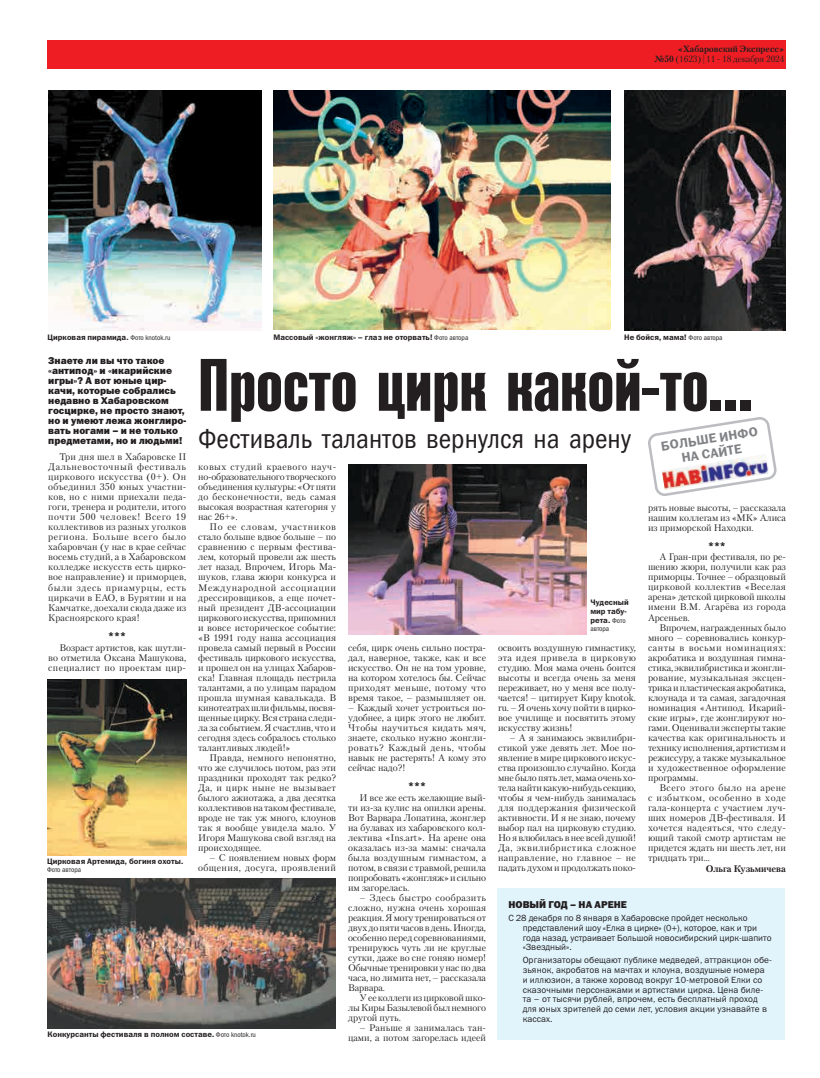
<style>
.page{position:relative;width:820px;height:1078px;background:#fff}
.page>*{position:absolute;margin:0;border:0;box-sizing:border-box;transform-origin:0 0}
.t1{font:74px "Reforma Grotesk Bold C";color:#231f20}
.t2{font:27px "Franklin Gothic Book Cond ITC";color:#231f20}
.t3{font:13.1px/14.8px "Franklin Gothic Demi ITC";color:#808285;text-align:center}
.t4{font:10px/10px "Franklin Gothic Heavy C";color:#231f20}
.t5{font:9.5px/10px "Petersburg C";letter-spacing:-.005em;color:#231f20;text-align:justify}
.t6{font:9.5px/10px "Petersburg C";letter-spacing:.04em;color:#231f20;text-align:right}
.t7{font:700 9.5px "Petersburg C";letter-spacing:-.005em;color:#231f20}
.t8{font:9px/9.8px "Franklin Gothic Book C";letter-spacing:.01em;color:#231f20}
.t9{font:700 9px/10px "Petersburg C";letter-spacing:-.005em;color:#231f20;text-align:right}
.t10{font:8px/9px "Franklin Gothic Demi ITC";color:#231f20}
.t11{font:7px "Franklin Gothic Book Cond OSC";color:#231f20}
.s1{font-weight:400}
.s2{font-family:"Franklin Gothic Book Cond OSC";font-size:7px}
</style>
<div class="page">
<div style="left:47px;top:40px;width:738px;height:28px;background:#ee1d23"></div>
<div style="left:497px;top:888px;width:287px;height:151px;background:#e1f4fc"></div>
<img style="left:273px;top:90px;width:336px;height:240px">
<img style="left:47px;top:679px;width:140px;height:176px">
<img style="left:47px;top:878px;width:288px;height:150px">
<img style="left:348px;top:465px;width:237px;height:169px">
<img style="left:48px;top:91px;width:213px;height:240px">
<img style="left:624px;top:91px;width:161px;height:239px">
<svg style="left:648px;top:417px;width:128px;height:79px"></svg>
<img style="left:661px;top:454px;width:108px;height:36px">
<p class="t9" style="left:654px;top:44px;width:132px">«Хабаровский Экспресс»<br>№50 <span class="s1">(1623) | 11 - 18 декабря 2024</span></p>
<p class="t10" style="left:273px;top:333px;width:196px">Массовый «жонгляж» – глаз не оторвать! <span class="s2">Фото автора</span></p>
<p class="t10" style="left:624px;top:333px;width:100px">Не бойся, мама! <span class="s2">Фото автора</span></p>
<h1 class="t1" style="left:198px;top:345px;width:555px">Просто цирк какой-то...</h1>
<h2 class="t2" style="left:198px;top:423px;width:434px">Фестиваль талантов вернулся на арену</h2>
<p class="t10" style="left:47px;top:333px;width:124px">Цирковая пирамида. <span class="s2">Фото knotok.ru</span></p>
<p class="t4" style="left:48px;top:355px;width:139px">Знаете ли вы что такое «антипод» и «икарийские игры»? А вот юные цир&shy;качи, которые собрались недавно в Хабаровском госцирке, не просто знают, но и умеют лежа жонглиро&shy;вать ногами – и не только предметами, но и людьми!</p>
<p class="t5" style="left:48px;top:452px;width:139px;text-indent:11px">Три дня шел в Хабаровске II Дальневосточный фестиваль циркового искусства (0+). Он объединил 350 юных участни&shy;ков, но с ними приехали педа&shy;гоги, тренера и родители, итого почти 500 человек! Всего 19 коллективов из разных уголков региона. Больше всего было хабаровчан (у нас в крае сейчас восемь студий, а в Хабаровском колледже искусств есть цирко&shy;вое направление) и приморцев, были здесь приамурцы, есть циркачи в ЕАО, в Бурятии и на Камчатке, доехали сюда даже из Красноярского края!</p>
<p class="t4" style="left:108px;top:630px;width:19px">***</p>
<p class="t5" style="left:48px;top:642px;width:139px;text-indent:11px">Возраст артистов, как шутли&shy;во отметила Оксана Машукова, специалист по проектам цир-</p>
<h3 class="t3" style="left:659px;top:439px;width:99px;rotate:-9deg">БОЛЬШЕ ИНФО<br>НА САЙТЕ</h3>
<p class="t5" style="left:198px;top:462px;width:139px">ковых студий краевого науч&shy;но-образовательного творческого объединения культуры: «От пяти до бесконечности, ведь самая высокая возрастная категория у нас 26+».</p>
<p class="t5" style="left:198px;top:522px;width:139px;text-indent:11px">По ее словам, участников стало больше вдвое больше – по сравнению с первым фестива&shy;лем, который провели аж шесть лет назад. Впрочем, Игорь Ма&shy;шуков, глава жюри конкурса и Международной ассоциации дрессировщиков, а еще почет&shy;ный президент ДВ-ассоциации циркового искусства, припомнил и вовсе историческое событие: «В 1991 году наша ассоциация провела самый первый в России фестиваль циркового искусства, и прошел он на улицах Хабаров&shy;ска! Главная площадь пестрила талантами, а по улицам парадом прошла шумная кавалькада. В кинотеатрах шли фильмы, посвя&shy;щенные цирку. Вся страна следи&shy;ла за событием. Я счастлив, что и сегодня здесь собралось столько талантливых людей!»</p>
<p class="t5" style="left:198px;top:752px;width:139px;text-indent:11px">Правда, немного непонятно, что же случилось потом, раз эти праздники проходят так редко?<br>Да, и цирк ныне не вызывает былого ажиотажа, а два десятка коллективов на таком фестивале, вроде не так уж много, клоунов так я вообще увидела мало. У Игоря Машукова свой взгляд на происходящее.</p>
<p class="t6" style="left:198px;top:852px;width:139px">– С появлением новых форм общения, досуга, проявлений</p>
<p class="t5" style="left:647px;top:502px;width:139px">рять новые высоты, – рассказала нашим коллегам из «МК» Алиса из приморской Находки.</p>
<p class="t4" style="left:707px;top:540px;width:19px">***</p>
<p class="t5" style="left:647px;top:552px;width:139px;text-indent:11px">А Гран-при фестиваля, по ре&shy;шению жюри, получили как раз приморцы. Точнее – образцовый цирковой коллектив «Веселая арена» детской цирковой школы имени В.М. Агарёва из города Арсеньев.</p>
<p class="t5" style="left:647px;top:622px;width:139px;text-indent:11px">Впрочем, награжденных было много – соревновались конкур&shy;санты в восьми номинациях: акробатика и воздушная гимна&shy;стика, эквилибристика и жонгли&shy;рование, музыкальная эксцен&shy;трика и пластическая акробатика, клоунада и та самая, загадочная номинация «Антипод. Икарий&shy;ские игры», где жонглируют но&shy;гами. Оценивали эксперты такие качества как оригинальность и технику исполнения, артистизм и режиссуру, а также музыкальное и художественное оформление программы.</p>
<p class="t5" style="left:647px;top:782px;width:139px;text-indent:11px">Всего этого было на арене с избытком, особенно в ходе гала-концерта с участием луч&shy;ших номеров ДВ-фестиваля. И хочется надеяться, что следу&shy;ющий такой смотр артистам не придется ждать ни шесть лет, ни тридцать три...</p>
<p class="t7" style="left:705px;top:862px;width:82px">Ольга Кузьмичева</p>
<p class="t10" style="left:590px;top:598px;width:40px">Чудесный мир табу&shy;рета. <span class="s2">Фото</span></p>
<p class="t11" style="left:590px;top:625px;width:20px">автора</p>
<p class="t5" style="left:348px;top:642px;width:139px">себя, цирк очень сильно постра&shy;дал, наверное, также, как и все искусство. Он не на том уровне, на котором хотелось бы. Сейчас приходят меньше, потому что время такое, – размышляет он.</p>
<p class="t5" style="left:348px;top:702px;width:139px">– Каждый хочет устроиться по&shy;удобнее, а цирк этого не любит.<br>Чтобы научиться кидать мяч, знаете, сколько нужно жонгли&shy;ровать? Каждый день, чтобы навык не растерять! А кому это сейчас надо?!</p>
<p class="t4" style="left:408px;top:780px;width:19px">***</p>
<p class="t5" style="left:348px;top:792px;width:139px;text-indent:11px">И все же есть желающие вый&shy;ти из-за кулис на опилки арены.<br>Вот Варвара Лопатина, жонглер на булавах из хабаровского кол&shy;лектива «Ins.art». На арене она оказалась из-за мамы: сначала была воздушным гимнастом, а потом, в связи с травмой, решила попробовать «жонгляж» и сильно им загорелась.</p>
<p class="t5" style="left:348px;top:892px;width:139px;text-indent:11px">– Здесь быстро сообразить сложно, нужна очень хорошая реакция. Я могу тренироваться от двух до пяти часов в день. Иногда, особенно перед соревнованиями, тренируюсь чуть ли не круглые сутки, даже во сне гоняю номер!<br>Обычные тренировки у нас по два часа, но лимита нет, – рассказала Варвара.</p>
<p class="t5" style="left:348px;top:992px;width:139px;text-indent:11px">У ее коллеги из цирковой шко&shy;лы Киры Базылевой был немного другой путь.</p>
<p class="t5" style="left:348px;top:1022px;width:139px;text-align:right">– Раньше я занималась тан&shy;цами, а потом загорелась идеей</p>
<p class="t5" style="left:498px;top:642px;width:139px">освоить воздушную гимнастику, эта идея привела в цирковую студию. Моя мама очень боится высоты и всегда очень за меня переживает, но у меня все полу&shy;чается! – цитирует Киру knotok. ru. – Я очень хочу пойти в цирко&shy;вое училище и посвятить этому искусству жизнь!</p>
<p class="t5" style="left:498px;top:732px;width:139px;text-indent:11px">– А я занимаюсь эквилибри&shy;стикой уже девять лет. Мое по&shy;явление в мире циркового искус&shy;ства произошло случайно. Когда мне было пять лет, мама очень хо&shy;тела найти какую-нибудь секцию, чтобы я чем-нибудь занималась для поддержания физической активности. И я не знаю, почему выбор пал на цирковую студию.<br>Но я влюбилась в нее всей душой!<br>Да, эквилибристика сложное направление, но главное – не падать духом и продолжать поко-</p>
<p class="t10" style="left:47px;top:856px;width:138px">Цирковая Артемида, богиня охоты.</p>
<p class="t11" style="left:47px;top:865px;width:36px">Фото автора</p>
<p class="t4" style="left:508px;top:899px;width:120px">НОВЫЙ ГОД – НА АРЕНЕ</p>
<p class="t8" style="left:522px;top:912px;width:250px;text-indent:-14px">С 28 декабря по 8 января в Хабаровске пройдет несколько представлений шоу «Елка в цирке» (0+), которое, как и три года назад, устраивает Большой новосибирский цирк-шапито «Звездный».</p>
<p class="t8" style="left:522px;top:954px;width:251px">Организаторы обещают публике медведей, аттракцион обе&shy;зьянок, акробатов на мачтах и клоуна, воздушные номера<br>и иллюзион, а также хоровод вокруг 10-метровой Елки со сказочными персонажами и артистами цирка. Цена биле&shy;та – от тысячи рублей, впрочем, есть бесплатный проход для юных зрителей до семи лет, условия акции узнавайте в кассах.</p>
<p class="t10" style="left:47px;top:1029px;width:210px">Конкурсанты фестиваля в полном составе. <span class="s2">Фото knotok.ru</span></p>
</div>
